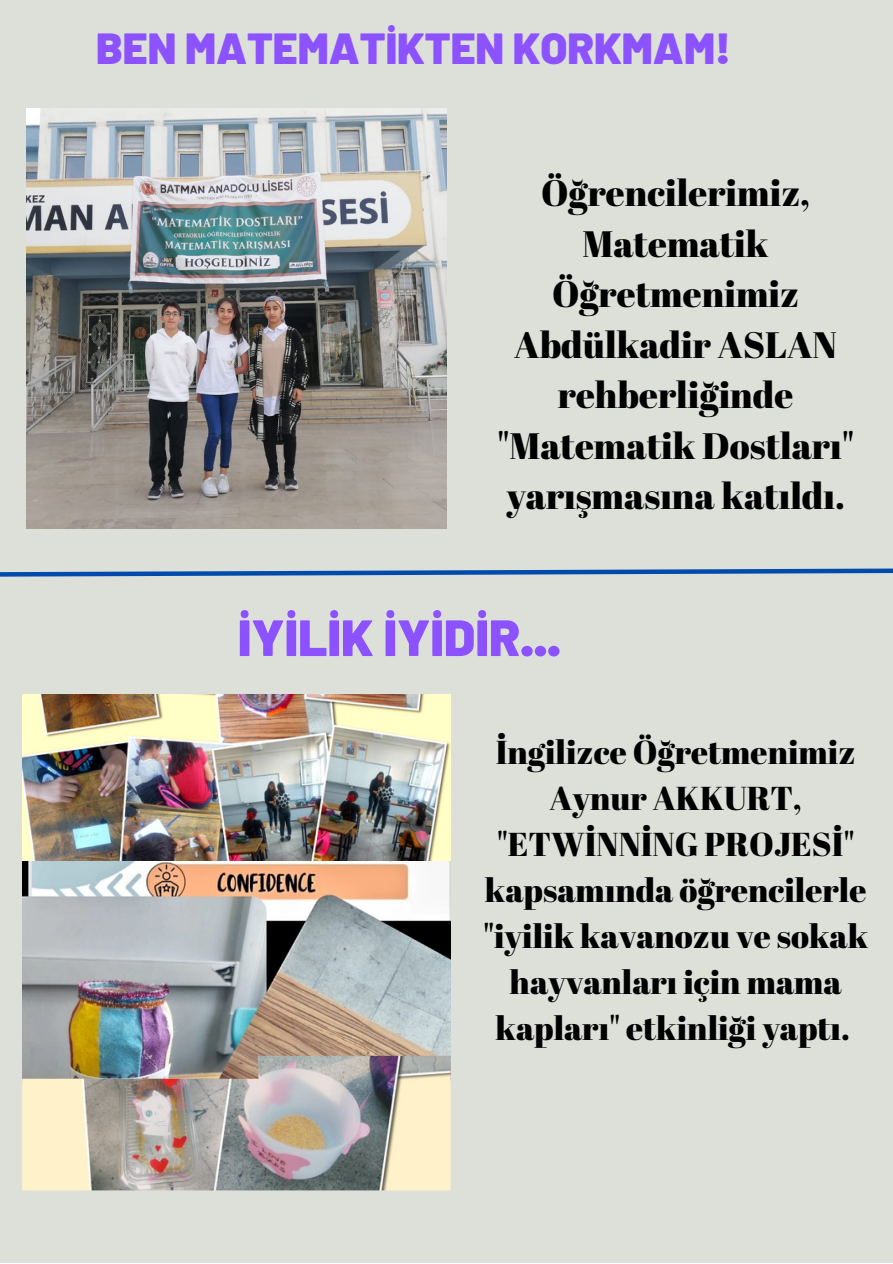
<style>
.page{position:relative;width:893px;height:1264px;background:#fff}
.page>*{position:absolute;margin:0;border:0;box-sizing:border-box;transform-origin:0 0}
.t1{font:900 51px "Barlow";color:#8c52ff}
.t2{font:900 43.5px "Barlow";color:#8c52ff}
.t3{font:36.75px/50.4px "Abril Fatface";color:#000;text-align:center}
.t4{font:33px/45.9px "Abril Fatface";color:#000;text-align:center}
</style>
<div class="page">
<div style="left:0;top:0;width:892px;height:1262px;background:#dce0d9"></div>
<img style="left:27px;top:109px;width:419px;height:419px">
<svg style="left:0;top:568px;width:892px;height:9px"></svg>
<img style="left:22px;top:694px;width:429px;height:167px">
<img style="left:22px;top:861px;width:429px;height:219px">
<img style="left:22px;top:1055px;width:428px;height:135px">
<p class="t2" style="left:96px;top:21px;width:636px">BEN MATEMATİKTEN KORKMAM!</p>
<p class="t3" style="left:497px;top:167px;width:358px">Öğrencilerimiz,<br>Matematik<br>Öğretmenimiz<br>Abdülkadir ASLAN rehberliğinde "Matematik Dostları" yarışmasına katıldı.</p>
<p class="t1" style="left:238px;top:605px;width:324px">İYİLİK İYİDİR...</p>
<p class="t4" style="left:483px;top:728px;width:386px">İngilizce Öğretmenimiz<br>Aynur AKKURT, "ETWİNNİNG PROJESİ" kapsamında öğrencilerle "iyilik kavanozu ve sokak hayvanları için mama kapları" etkinliği yaptı.</p>
</div>
